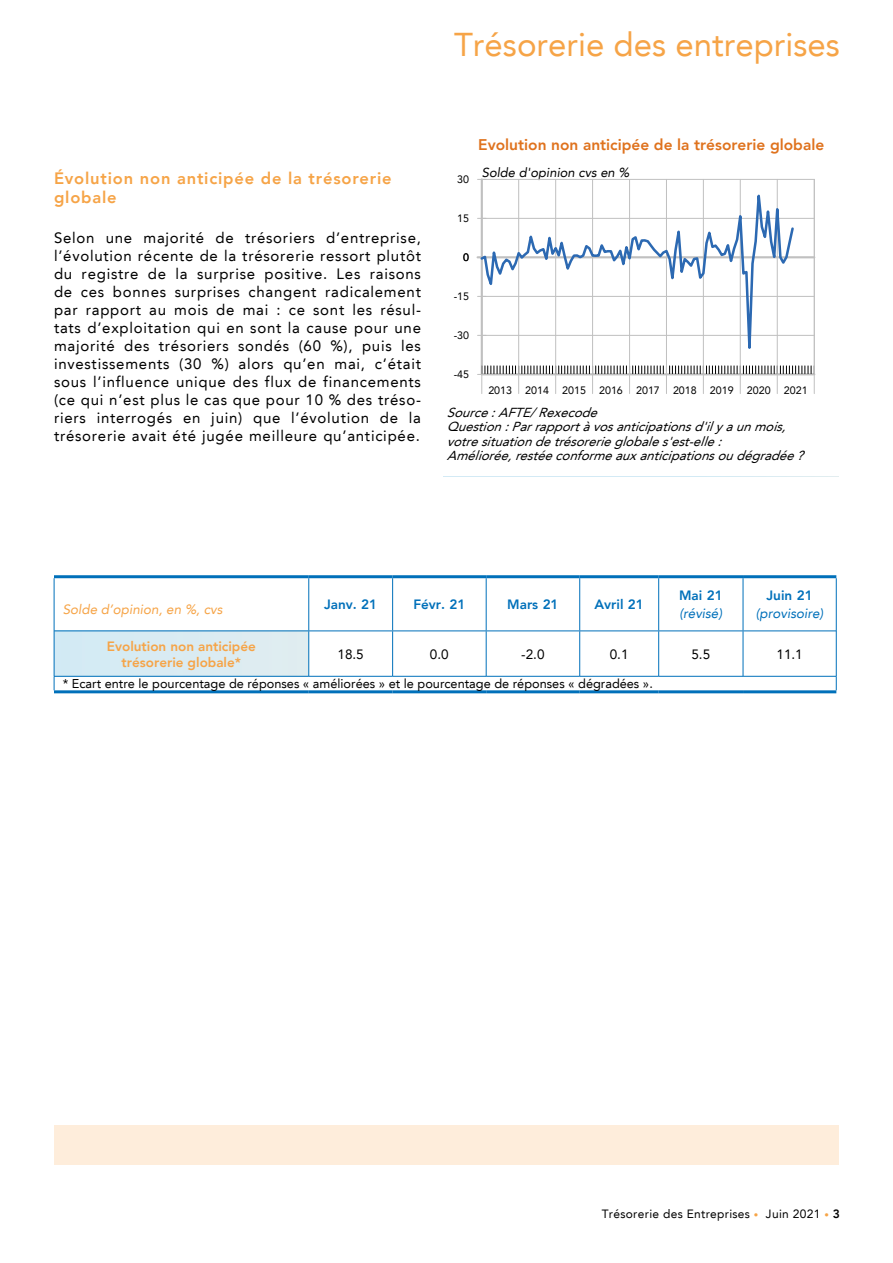
<style>
.page{position:relative;width:893px;height:1263px;background:#fff}
.page>*{position:absolute;margin:0;border:0;box-sizing:border-box;transform-origin:0 0}
.t1{font:33px "Avenir LT";color:#f6a447}
.t2{font:800 16.5px/19.8px "Avenir LT";letter-spacing:.05em;color:#f6a447}
.t3{font:800 15.45px "Avenir LT";color:#df721d}
.t4{font:15px/18px "Avenir LT";letter-spacing:.05em;color:#000;text-align:justify}
.t5{font:800 13.5px/16.2px "Avenir LT";color:#f6a447;text-align:center}
.t6{font:800 13.5px "Avenir LT";color:#0070ba}
.t7{font:italic 13.5px "Avenir LT";color:#f6a447}
.t8{font:13.5px "Avenir LT";color:#000}
.t9{font:italic 13.5px "Avenir LT";color:#0070ba}
.t10{font:italic 13.05px/14.4px "Avenir LT";color:#000}
.t11{font:italic 13.05px "Avenir LT";color:#000}
.t12{font:12.75px "Avenir LT";color:#000}
.t13{font:12px "Avenir LT";letter-spacing:.025em;color:#000}
.t14{font:10.65px "Avenir LT";color:#000}
.s1{font-size:9px;color:#f6a447}
.s2{font-weight:800}
</style>
<div class="page">
<hr style="left:814px;top:179px;width:1px;height:195px;background:#c0c0c0">
<hr style="left:478px;top:256px;width:336px;height:2px;background:#c0c0c0">
<svg style="left:796px;top:366px;width:19px;height:28px"></svg>
<hr style="left:482px;top:374px;width:332px;height:1px;background:#c0c0c0">
<hr style="left:482px;top:335px;width:332px;height:1px;background:#c0c0c0">
<hr style="left:482px;top:296px;width:332px;height:1px;background:#c0c0c0">
<hr style="left:482px;top:218px;width:332px;height:1px;background:#c0c0c0">
<hr style="left:482px;top:179px;width:332px;height:1px;background:#c0c0c0">
<svg style="left:478px;top:178px;width:318px;height:216px"></svg>
<svg style="left:55px;top:578px;width:781px;height:112px"></svg>
<div style="left:54px;top:631px;width:255px;height:45px;background:#daebf2"></div>
<hr style="left:54px;top:575px;width:255px;height:3px;background:#0070ba">
<hr style="left:309px;top:575px;width:84px;height:3px;background:#0070ba">
<hr style="left:393px;top:575px;width:93px;height:3px;background:#0070ba">
<hr style="left:486px;top:575px;width:94px;height:3px;background:#0070ba">
<hr style="left:580px;top:575px;width:79px;height:3px;background:#0070ba">
<hr style="left:659px;top:575px;width:84px;height:3px;background:#0070ba">
<hr style="left:743px;top:575px;width:93px;height:3px;background:#0070ba">
<hr style="left:54px;top:690px;width:255px;height:3px;background:#0070ba">
<hr style="left:309px;top:690px;width:84px;height:3px;background:#0070ba">
<hr style="left:393px;top:690px;width:93px;height:3px;background:#0070ba">
<hr style="left:486px;top:690px;width:94px;height:3px;background:#0070ba">
<hr style="left:580px;top:690px;width:79px;height:3px;background:#0070ba">
<hr style="left:659px;top:690px;width:84px;height:3px;background:#0070ba">
<hr style="left:743px;top:690px;width:93px;height:3px;background:#0070ba">
<hr style="left:54px;top:578px;width:1px;height:53px;background:#0070ba">
<hr style="left:308px;top:578px;width:1px;height:52px;background:#0070ba">
<hr style="left:392px;top:578px;width:1px;height:52px;background:#0070ba">
<hr style="left:486px;top:578px;width:1px;height:52px;background:#0070ba">
<hr style="left:579px;top:578px;width:1px;height:52px;background:#0070ba">
<hr style="left:658px;top:578px;width:1px;height:52px;background:#0070ba">
<hr style="left:743px;top:578px;width:1px;height:52px;background:#0070ba">
<hr style="left:836px;top:578px;width:1px;height:53px;background:#0070ba">
<hr style="left:54px;top:631px;width:1px;height:45px;background:#0070ba">
<hr style="left:308px;top:631px;width:1px;height:45px;background:#0070ba">
<hr style="left:392px;top:631px;width:1px;height:45px;background:#0070ba">
<hr style="left:486px;top:631px;width:1px;height:45px;background:#0070ba">
<hr style="left:579px;top:631px;width:1px;height:45px;background:#0070ba">
<hr style="left:658px;top:631px;width:1px;height:45px;background:#0070ba">
<hr style="left:743px;top:631px;width:1px;height:45px;background:#0070ba">
<hr style="left:836px;top:631px;width:1px;height:45px;background:#0070ba">
<hr style="left:54px;top:676px;width:255px;height:1px;background:#0070ba">
<svg style="left:54px;top:676px;width:1px;height:14px"></svg>
<hr style="left:309px;top:676px;width:84px;height:1px;background:#0070ba">
<hr style="left:393px;top:676px;width:93px;height:1px;background:#0070ba">
<hr style="left:486px;top:676px;width:94px;height:1px;background:#0070ba">
<hr style="left:580px;top:676px;width:79px;height:1px;background:#0070ba">
<hr style="left:659px;top:676px;width:84px;height:1px;background:#0070ba">
<hr style="left:743px;top:676px;width:93px;height:1px;background:#0070ba">
<svg style="left:836px;top:676px;width:1px;height:14px"></svg>
<hr style="left:54px;top:630px;width:255px;height:1px;background:#0070ba">
<hr style="left:309px;top:630px;width:84px;height:1px;background:#0070ba">
<hr style="left:393px;top:630px;width:93px;height:1px;background:#0070ba">
<hr style="left:486px;top:630px;width:94px;height:1px;background:#0070ba">
<hr style="left:580px;top:630px;width:79px;height:1px;background:#0070ba">
<hr style="left:659px;top:630px;width:84px;height:1px;background:#0070ba">
<hr style="left:743px;top:630px;width:93px;height:1px;background:#0070ba">
<div style="left:54px;top:1125px;width:785px;height:40px;background:#feeddb"></div>
<h1 class="t1" style="left:454px;top:25px;width:387px">Trésorerie des entreprises</h1>
<p class="t2" style="left:54px;top:168px;width:339px">Évolution non anticipée de la trésorerie globale</p>
<p class="t4" style="left:54px;top:229px;width:369px">Selon une majorité de trésoriers d’entreprise, l’évolution récente de la trésorerie ressort plutôt du registre de la surprise positive. Les raisons de ces bonnes surprises changent radicalement par rapport au mois de mai : ce sont les résul&shy;tats d’exploitation qui en sont la cause pour une majorité des trésoriers sondés (60 %), puis les investissements (30 %) alors qu’en mai, c’était sous l’influence unique des flux de financements (ce qui n’est plus le cas que pour 10 % des tréso&shy;riers interrogés en juin) que l’évolution de la trésorerie avait été jugée meilleure qu’anticipée.</p>
<p class="t14" style="left:457px;top:174px;width:13px">30</p>
<p class="t3" style="left:478px;top:135px;width:348px">Evolution non anticipée de la trésorerie globale</p>
<p class="t11" style="left:482px;top:165px;width:149px">Solde d'opinion cvs en %</p>
<p class="t14" style="left:457px;top:213px;width:13px">15</p>
<p class="t14" style="left:463px;top:251px;width:7px">0</p>
<p class="t14" style="left:454px;top:291px;width:17px">-15</p>
<p class="t14" style="left:454px;top:329px;width:17px">-30</p>
<p class="t14" style="left:454px;top:368px;width:17px">-45</p>
<p class="t14" style="left:488px;top:384px;width:321px">2013 2014 2015 2016 2017 2018 2019 2020 2021</p>
<p class="t10" style="left:447px;top:405px;width:363px">Source:AFTE/Rexecode Question:Parrapportàvosanticipationsd'ilyaunmois, votresituationdetrésorerieglobales'est-elle:<br>Améliorée,restéeconformeauxanticipationsoudégradée?</p>
<p class="t7" style="left:63px;top:602px;width:161px">Solde d’opinion, en %, cvs</p>
<p class="t6" style="left:324px;top:597px;width:55px">Janv. 21</p>
<p class="t6" style="left:413px;top:597px;width:54px">Févr. 21</p>
<p class="t6" style="left:507px;top:597px;width:53px">Mars 21</p>
<p class="t6" style="left:594px;top:597px;width:51px">Avril 21</p>
<p class="t6" style="left:679px;top:588px;width:45px">Mai 21</p>
<p class="t9" style="left:679px;top:606px;width:44px">(révisé)</p>
<p class="t6" style="left:767px;top:588px;width:48px">Juin 21</p>
<p class="t9" style="left:756px;top:606px;width:69px">(provisoire)</p>
<p class="t5" style="left:107px;top:638px;width:150px">Evolution non anticipée trésorerie globale*</p>
<p class="t8" style="left:338px;top:646px;width:28px">18.5</p>
<p class="t8" style="left:430px;top:646px;width:20px">0.0</p>
<p class="t8" style="left:521px;top:646px;width:25px">-2.0</p>
<p class="t8" style="left:610px;top:646px;width:20px">0.1</p>
<p class="t8" style="left:691px;top:646px;width:20px">5.5</p>
<p class="t8" style="left:776px;top:646px;width:28px">11.1</p>
<p class="t12" style="left:63px;top:676px;width:592px">* Ecart entre le pourcentage de réponses « améliorées » et le pourcentage de réponses « dégradées ».</p>
<p class="t13" style="left:602px;top:1207px;width:239px">Trésorerie des Entreprises <span class="s1">•</span> Juin 2021 <span class="s1">•</span> <span class="s2">3</span></p>
</div>
